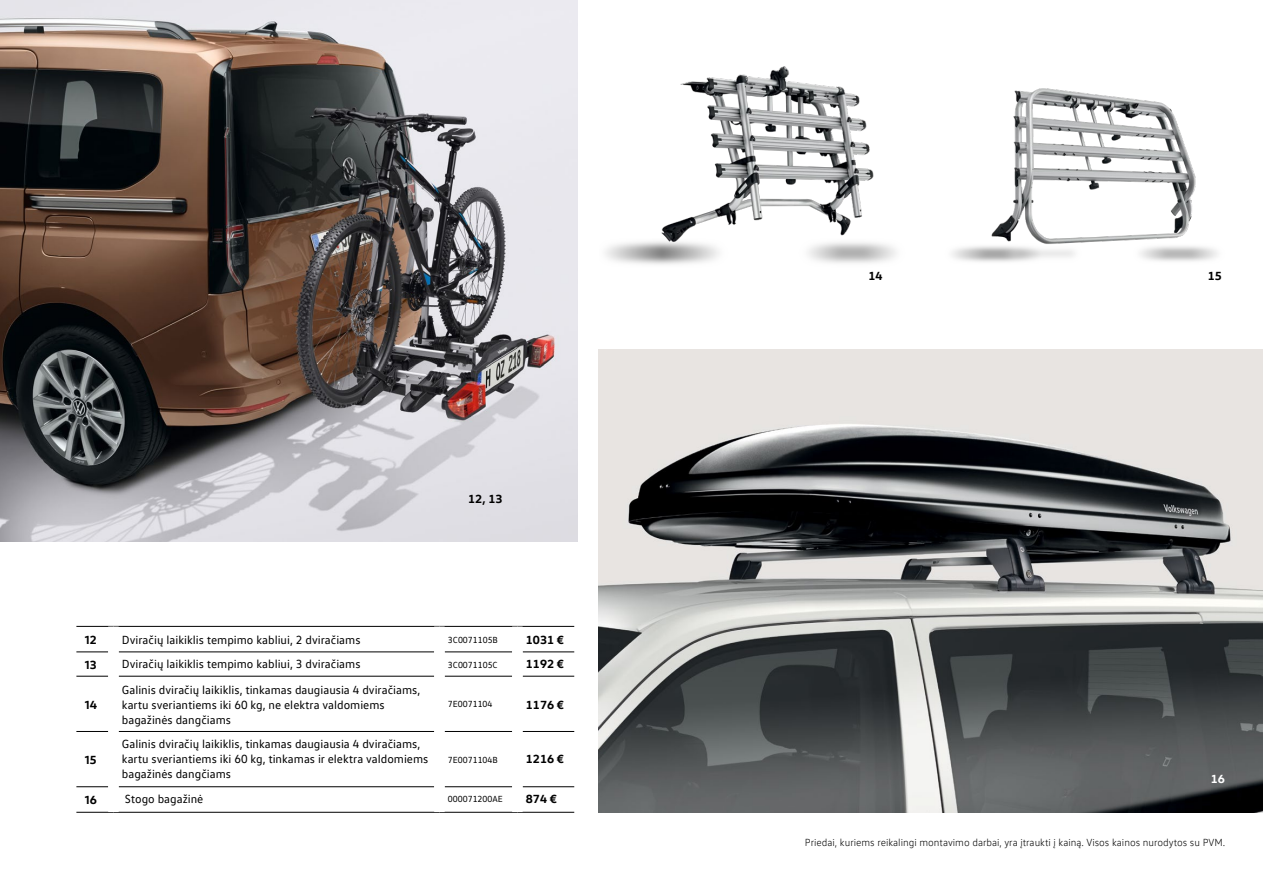
<style>
.page{position:relative;width:1263px;height:893px;background:#fff}
.page>*{position:absolute;margin:0;border:0;box-sizing:border-box;transform-origin:0 0}
.t1{font:12px/15px "VW Text";color:#000}
.t2{font:700 12px "VW Head";color:#000}
.t3{font:700 12px "VW Head";color:#fff}
.t4{font:300 10.5px "VW Text";color:#000}
.t5{font:9px "VW Text";color:#000}
</style>
<div class="page">
<img style="left:952px;top:88px;width:266px;height:174px">
<img style="left:605px;top:66px;width:291px;height:199px">
<img style="left:0;top:0;width:578px;height:542px">
<hr style="left:76px;top:676px;width:32px;height:1px;background:#000">
<hr style="left:113px;top:626px;width:326px;height:1px;background:#000">
<hr style="left:439px;top:626px;width:78px;height:1px;background:#000">
<hr style="left:517px;top:626px;width:57px;height:1px;background:#000">
<hr style="left:119px;top:652px;width:315px;height:1px;background:#000">
<hr style="left:445px;top:652px;width:67px;height:1px;background:#000">
<hr style="left:523px;top:652px;width:51px;height:1px;background:#000">
<hr style="left:119px;top:676px;width:315px;height:1px;background:#000">
<hr style="left:445px;top:676px;width:67px;height:1px;background:#000">
<hr style="left:523px;top:676px;width:51px;height:1px;background:#000">
<hr style="left:76px;top:731px;width:32px;height:1px;background:#000">
<hr style="left:119px;top:731px;width:315px;height:1px;background:#000">
<hr style="left:445px;top:731px;width:67px;height:1px;background:#000">
<hr style="left:523px;top:731px;width:51px;height:1px;background:#000">
<hr style="left:76px;top:786px;width:32px;height:1px;background:#000">
<hr style="left:119px;top:786px;width:315px;height:1px;background:#000">
<hr style="left:445px;top:786px;width:67px;height:1px;background:#000">
<hr style="left:523px;top:786px;width:51px;height:1px;background:#000">
<hr style="left:76px;top:812px;width:37px;height:1px;background:#000">
<hr style="left:113px;top:812px;width:326px;height:1px;background:#000">
<hr style="left:439px;top:812px;width:78px;height:1px;background:#000">
<hr style="left:517px;top:812px;width:57px;height:1px;background:#000">
<hr style="left:76px;top:626px;width:37px;height:1px;background:#000">
<hr style="left:76px;top:652px;width:32px;height:1px;background:#000">
<img style="left:599px;top:349px;width:664px;height:463px">
<p class="t2" style="left:468px;top:491px;width:36px">12, 13</p>
<p class="t2" style="left:85px;top:632px;width:13px">12</p>
<p class="t1" style="left:122px;top:632px;width:240px">Dviračių laikiklis tempimo kabliui, 2 dviračiams</p>
<p class="t5" style="left:448px;top:634px;width:52px">3C0071105B</p>
<p class="t2" style="left:526px;top:632px;width:40px">1031 €</p>
<p class="t2" style="left:85px;top:657px;width:13px">13</p>
<p class="t1" style="left:122px;top:656px;width:240px">Dviračių laikiklis tempimo kabliui, 3 dviračiams</p>
<p class="t5" style="left:448px;top:659px;width:51px">3C0071105C</p>
<p class="t2" style="left:526px;top:656px;width:40px">1192 €</p>
<p class="t2" style="left:85px;top:697px;width:14px">14</p>
<p class="t1" style="left:122px;top:682px;width:300px">Galinis dviračių laikiklis, tinkamas daugiausia 4 dviračiams, kartu sveriantiems iki 60 kg, ne elektra valdomiems bagažinės dangčiams</p>
<p class="t5" style="left:448px;top:698px;width:46px">7E0071104</p>
<p class="t2" style="left:526px;top:697px;width:40px">1176 €</p>
<p class="t2" style="left:85px;top:752px;width:13px">15</p>
<p class="t1" style="left:122px;top:736px;width:308px">Galinis dviračių laikiklis, tinkamas daugiausia 4 dviračiams, kartu sveriantiems iki 60 kg, tinkamas ir elektra valdomiems bagažinės dangčiams</p>
<p class="t5" style="left:448px;top:754px;width:51px">7E0071104B</p>
<p class="t2" style="left:526px;top:751px;width:40px">1216 €</p>
<p class="t2" style="left:85px;top:792px;width:13px">16</p>
<p class="t1" style="left:125px;top:791px;width:80px">Stogo bagažinė</p>
<p class="t5" style="left:448px;top:793px;width:56px">000071200AE</p>
<p class="t2" style="left:526px;top:791px;width:33px">874 €</p>
<p class="t2" style="left:868px;top:268px;width:16px">14</p>
<p class="t2" style="left:1208px;top:268px;width:16px">15</p>
<p class="t3" style="left:1211px;top:771px;width:16px">16</p>
<p class="t4" style="left:805px;top:836px;width:422px">Priedai, kuriems reikalingi montavimo darbai, yra įtraukti į kainą. Visos kainos nurodytos su PVM.</p>
</div>
